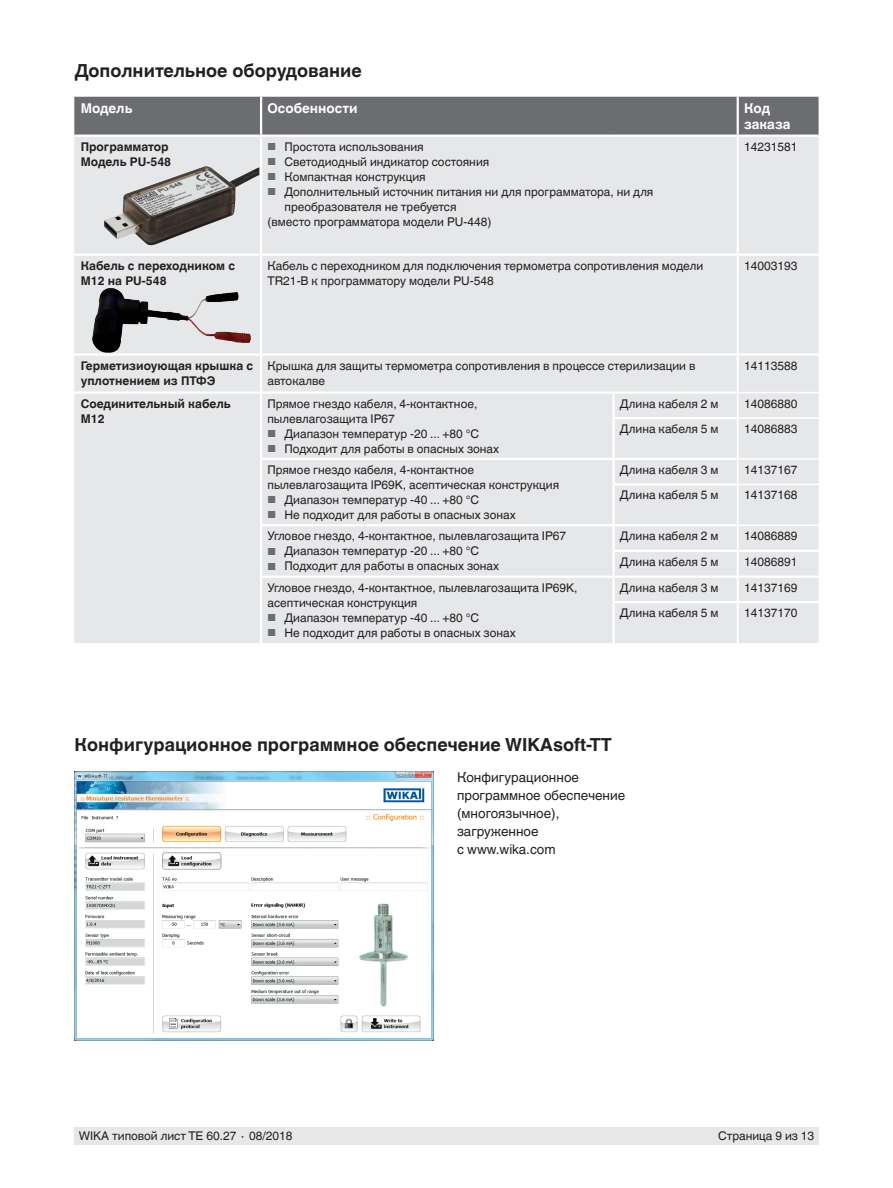
<style>
.page{position:relative;width:893px;height:1188px;background:#fff}
.page>*{position:absolute;margin:0;border:0;box-sizing:border-box;transform-origin:0 0}
.t1{font:700 18px "Helvetica World";color:#231f20}
.t2{font:13.5px/18px "Helvetica World";color:#231f20}
.t3{font:700 13.5px/16.5px "Helvetica World";color:#fff}
.t4{font:12px/15px "Helvetica World";color:#231f20}
.t5{font:700 12px/15px "Helvetica World";color:#231f20}
.s1{font-size:10.2px;color:#6c6d70}
</style>
<div class="page">
<div style="left:74px;top:1128px;width:745px;height:17px;background:#e6e7e9"></div>
<img style="left:74px;top:771px;width:359px;height:270px">
<div style="left:74px;top:97px;width:745px;height:38px;background:#6c6d70"></div>
<div style="left:74px;top:137px;width:745px;height:506px;background:#e6e7e9"></div>
<hr style="left:260px;top:97px;width:2px;height:38px;background:#fff">
<hr style="left:737px;top:97px;width:2px;height:38px;background:#fff">
<hr style="left:74px;top:253px;width:187px;height:3px;background:#fff">
<hr style="left:260px;top:256px;width:2px;height:97px;background:#fff">
<hr style="left:738px;top:253px;width:81px;height:3px;background:#fff">
<hr style="left:74px;top:353px;width:187px;height:3px;background:#fff">
<hr style="left:261px;top:353px;width:353px;height:3px;background:#fff">
<hr style="left:260px;top:356px;width:2px;height:35px;background:#fff">
<hr style="left:614px;top:353px;width:124px;height:3px;background:#fff">
<hr style="left:738px;top:353px;width:81px;height:3px;background:#fff">
<hr style="left:737px;top:356px;width:2px;height:36px;background:#fff">
<hr style="left:614px;top:391px;width:123px;height:3px;background:#fff">
<hr style="left:612px;top:417px;width:125px;height:2px;background:#fff">
<hr style="left:614px;top:458px;width:123px;height:2px;background:#fff">
<hr style="left:612px;top:483px;width:125px;height:3px;background:#fff">
<hr style="left:614px;top:524px;width:123px;height:2px;background:#fff">
<hr style="left:612px;top:550px;width:126px;height:2px;background:#fff">
<hr style="left:738px;top:550px;width:81px;height:2px;background:#fff">
<hr style="left:737px;top:552px;width:2px;height:24px;background:#fff">
<hr style="left:614px;top:576px;width:124px;height:2px;background:#fff">
<hr style="left:738px;top:576px;width:81px;height:2px;background:#fff">
<hr style="left:737px;top:578px;width:2px;height:23px;background:#fff">
<hr style="left:612px;top:601px;width:126px;height:2px;background:#fff">
<hr style="left:738px;top:601px;width:81px;height:2px;background:#fff">
<hr style="left:737px;top:603px;width:2px;height:40px;background:#fff">
<hr style="left:74px;top:391px;width:187px;height:3px;background:#fff">
<hr style="left:260px;top:137px;width:2px;height:116px;background:#fff">
<hr style="left:261px;top:253px;width:353px;height:3px;background:#fff">
<hr style="left:614px;top:253px;width:124px;height:3px;background:#fff">
<hr style="left:737px;top:137px;width:2px;height:116px;background:#fff">
<hr style="left:737px;top:256px;width:2px;height:97px;background:#fff">
<hr style="left:737px;top:392px;width:82px;height:1px;background:#fff">
<svg style="left:737px;top:393px;width:1px;height:24px"></svg>
<hr style="left:737px;top:417px;width:82px;height:2px;background:#fff">
<hr style="left:737px;top:419px;width:1px;height:39px;background:#fff">
<hr style="left:737px;top:458px;width:82px;height:2px;background:#fff">
<svg style="left:737px;top:460px;width:1px;height:24px"></svg>
<hr style="left:737px;top:484px;width:82px;height:1px;background:#fff">
<hr style="left:737px;top:485px;width:1px;height:40px;background:#fff">
<hr style="left:737px;top:525px;width:82px;height:1px;background:#fff">
<svg style="left:737px;top:526px;width:1px;height:24px"></svg>
<hr style="left:261px;top:391px;width:353px;height:3px;background:#fff">
<hr style="left:260px;top:394px;width:2px;height:24px;background:#fff">
<hr style="left:612px;top:394px;width:3px;height:23px;background:#fff">
<hr style="left:260px;top:418px;width:2px;height:40px;background:#fff">
<hr style="left:612px;top:419px;width:3px;height:39px;background:#fff">
<hr style="left:260px;top:458px;width:354px;height:2px;background:#fff">
<hr style="left:260px;top:460px;width:2px;height:24px;background:#fff">
<hr style="left:612px;top:460px;width:3px;height:23px;background:#fff">
<hr style="left:260px;top:484px;width:2px;height:40px;background:#fff">
<hr style="left:612px;top:486px;width:3px;height:38px;background:#fff">
<hr style="left:260px;top:524px;width:354px;height:2px;background:#fff">
<hr style="left:260px;top:526px;width:2px;height:25px;background:#fff">
<hr style="left:612px;top:526px;width:3px;height:24px;background:#fff">
<hr style="left:260px;top:551px;width:2px;height:25px;background:#fff">
<hr style="left:612px;top:552px;width:3px;height:24px;background:#fff">
<hr style="left:260px;top:576px;width:354px;height:2px;background:#fff">
<hr style="left:260px;top:578px;width:2px;height:24px;background:#fff">
<hr style="left:612px;top:578px;width:3px;height:23px;background:#fff">
<hr style="left:260px;top:602px;width:2px;height:41px;background:#fff">
<hr style="left:612px;top:603px;width:3px;height:40px;background:#fff">
<img style="left:104px;top:166px;width:155px;height:80px">
<img style="left:92px;top:283px;width:159px;height:70px">
<h1 class="t1" style="left:75px;top:60px;width:288px">Дополнительное оборудование</h1>
<p class="t3" style="left:81px;top:100px;width:53px">Модель</p>
<p class="t3" style="left:267px;top:100px;width:92px">Особенности</p>
<p class="t3" style="left:744px;top:100px;width:48px">Код заказа</p>
<p class="t5" style="left:81px;top:139px;width:92px">Программатор<br>Модель PU-548</p>
<p class="t4" style="left:267px;top:139px;width:158px"><span class="s1">■</span> Простота использования</p>
<p class="t4" style="left:744px;top:139px;width:55px">14231581</p>
<p class="t4" style="left:267px;top:154px;width:223px"><span class="s1">■</span> Светодиодный индикатор состояния</p>
<p class="t4" style="left:267px;top:169px;width:160px"><span class="s1">■</span> Компактная конструкция</p>
<p class="t4" style="left:267px;top:184px;width:387px"><span class="s1">■</span> Дополнительный источник питания ни для программатора, ни для</p>
<p class="t4" style="left:284px;top:199px;width:174px">преобразователя не требуется</p>
<p class="t4" style="left:267px;top:214px;width:225px">(вместо программатора модели PU-448)</p>
<p class="t5" style="left:81px;top:258px;width:156px">Кабель с переходником с<br>M12 на PU-548</p>
<p class="t4" style="left:267px;top:258px;width:437px">Кабель с переходником для подключения термометра сопротивления модели<br>TR21-B к программатору модели PU-548</p>
<p class="t4" style="left:744px;top:258px;width:55px">14003193</p>
<p class="t5" style="left:81px;top:358px;width:174px">Герметизиоующая крышка с уплотнением из ПТФЭ</p>
<p class="t4" style="left:267px;top:358px;width:430px">Крышка для защиты термометра сопротивления в процессе стерилизации в автокалве</p>
<p class="t4" style="left:744px;top:358px;width:55px">14113588</p>
<p class="t5" style="left:81px;top:396px;width:152px">Соединительный кабель<br>M12</p>
<p class="t4" style="left:267px;top:396px;width:211px">Прямое гнездо кабеля, 4-контактное, пылевлагозащита IP67</p>
<p class="t4" style="left:267px;top:426px;width:213px"><span class="s1">■</span> Диапазон температур -20 ... +80 °C</p>
<p class="t4" style="left:267px;top:441px;width:233px"><span class="s1">■</span> Подходит для работы в опасных зонах</p>
<p class="t4" style="left:620px;top:396px;width:100px">Длина кабеля 2 м</p>
<p class="t4" style="left:744px;top:396px;width:55px">14086880</p>
<p class="t4" style="left:620px;top:421px;width:100px">Длина кабеля 5 м</p>
<p class="t4" style="left:744px;top:421px;width:55px">14086883</p>
<p class="t4" style="left:267px;top:462px;width:293px">Прямое гнездо кабеля, 4-контактное пылевлагозащита IP69K, асептическая конструкция</p>
<p class="t4" style="left:267px;top:492px;width:213px"><span class="s1">■</span> Диапазон температур -40 ... +80 °C</p>
<p class="t4" style="left:267px;top:507px;width:250px"><span class="s1">■</span> Не подходит для работы в опасных зонах</p>
<p class="t4" style="left:267px;top:529px;width:300px">Угловое гнездо, 4-контактное, пылевлагозащита IP67</p>
<p class="t4" style="left:267px;top:544px;width:213px"><span class="s1">■</span> Диапазон температур -20 ... +80 °C</p>
<p class="t4" style="left:267px;top:559px;width:233px"><span class="s1">■</span> Подходит для работы в опасных зонах</p>
<p class="t4" style="left:267px;top:580px;width:312px">Угловое гнездо, 4-контактное, пылевлагозащита IP69K, асептическая конструкция</p>
<p class="t4" style="left:267px;top:610px;width:213px"><span class="s1">■</span> Диапазон температур -40 ... +80 °C</p>
<p class="t4" style="left:267px;top:625px;width:250px"><span class="s1">■</span> Не подходит для работы в опасных зонах</p>
<p class="t4" style="left:620px;top:462px;width:100px">Длина кабеля 3 м</p>
<p class="t4" style="left:744px;top:462px;width:55px">14137167</p>
<p class="t4" style="left:620px;top:488px;width:100px">Длина кабеля 5 м</p>
<p class="t4" style="left:744px;top:488px;width:55px">14137168</p>
<p class="t4" style="left:620px;top:529px;width:100px">Длина кабеля 2 м</p>
<p class="t4" style="left:744px;top:529px;width:55px">14086889</p>
<p class="t4" style="left:620px;top:554px;width:100px">Длина кабеля 5 м</p>
<p class="t4" style="left:744px;top:554px;width:55px">14086891</p>
<p class="t4" style="left:620px;top:580px;width:100px">Длина кабеля 3 м</p>
<p class="t4" style="left:744px;top:580px;width:55px">14137169</p>
<p class="t4" style="left:620px;top:606px;width:100px">Длина кабеля 5 м</p>
<p class="t4" style="left:744px;top:606px;width:55px">14137170</p>
<h1 class="t1" style="left:75px;top:734px;width:539px">Конфигурационное программное обеспечение WIKAsoft-TT</h1>
<p class="t2" style="left:457px;top:769px;width:170px">Конфигурационное программное обеспечение (многоязычное), загруженное<br>с www.wika.com</p>
<p class="t4" style="left:79px;top:1129px;width:215px">WIKA типовой лист TE 60.27 ∙ 08/2018</p>
<p class="t4" style="left:718px;top:1129px;width:98px">Страница 9 из 13</p>
</div>
